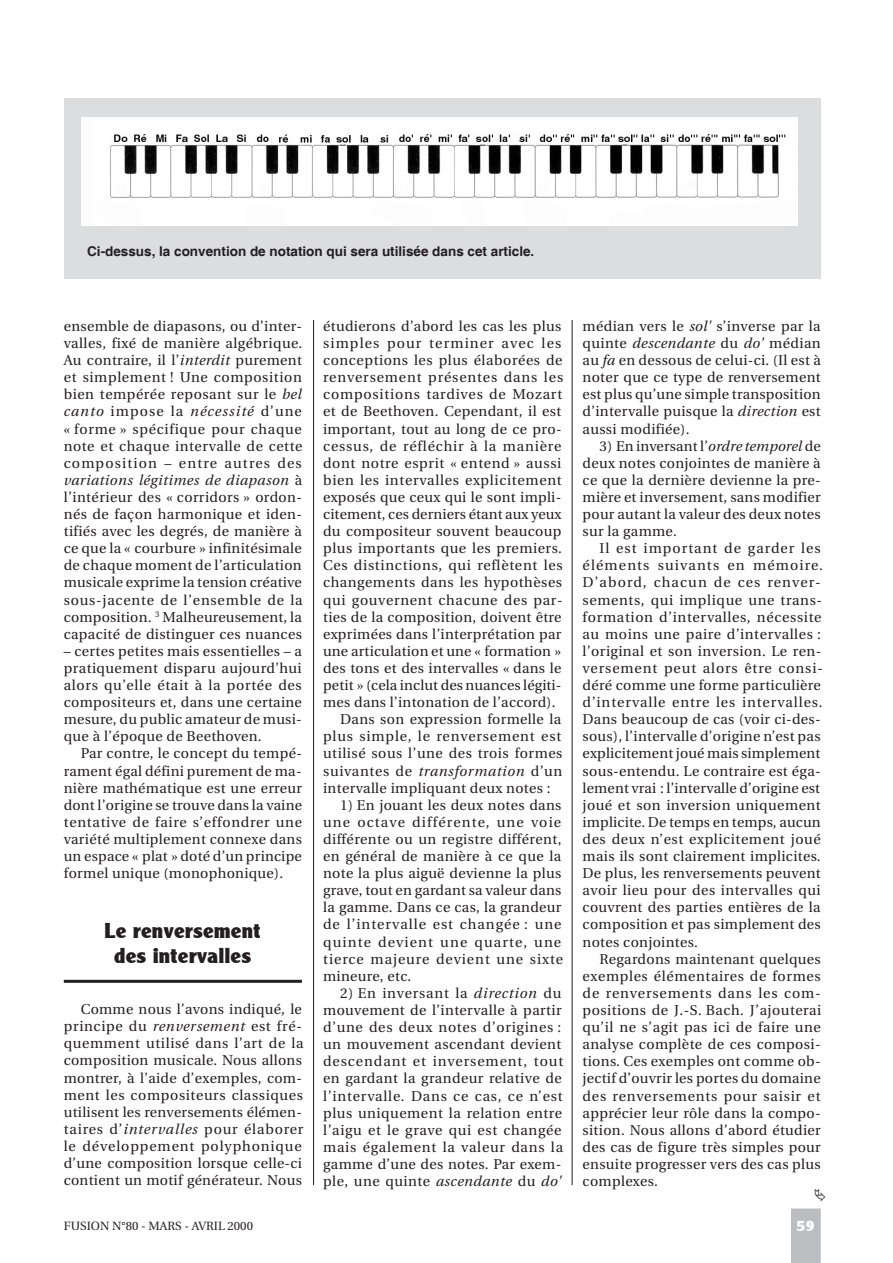
<style>
.page{position:relative;width:893px;height:1263px;background:#fff}
.page>*{position:absolute;margin:0;border:0;box-sizing:border-box;transform-origin:0 0}
.t1{font:21px/25.2px "Clear Black DB Normal";letter-spacing:.025em;color:#231f20;text-align:center}
.t2{font:15px "Clear Black DB Normal";color:#fff}
.t3{font:14.25px/17.1px "Utopia";letter-spacing:.025em;color:#231f20;text-align:justify}
.t4{font:14.25px "Utopia";letter-spacing:.05em;color:#231f20}
.t5{font:14.25px "Utopia";letter-spacing:.06em;color:#231f20}
.t6{font:14.25px "Utopia";letter-spacing:.045em;color:#231f20}
.t7{font:14.25px "Utopia";letter-spacing:.055em;color:#231f20}
.t8{font:14.25px "Utopia";letter-spacing:.075em;color:#231f20}
.t9{font:700 13.5px "Helvetica";color:#231f20}
.t10{font:12px "Utopia";color:#231f20}
.s1{font-style:italic}
</style>
<div class="page">
<hr style="left:313px;top:98px;width:1px;height:1087px;background:#231f20">
<hr style="left:572px;top:98px;width:1px;height:1087px;background:#231f20">
<div style="left:791px;top:1208px;width:30px;height:55px;background:#bcbdc0"></div>
<div style="left:268px;top:62px;width:333px;height:258px;background:#fff"></div>
<div style="left:64px;top:98px;width:757px;height:180px;background:#dcdddf"></div>
<hr style="left:64px;top:980px;width:238px;height:3px;background:#231f20">
<img style="left:82px;top:118px;width:715px;height:107px">
<p class="t9" style="left:87px;top:243px;width:449px">Ci-dessus, la convention de notation qui sera utilisée dans cet article.</p>
<p class="t3" style="left:64px;top:318px;width:240px">ensemble de diapasons, ou d’inter&shy;valles, fixé de manière algébrique.<br>Au contraire, il l’<span class="s1">interdit</span> purement et simplement ! Une composition bien tempérée reposant sur le <span class="s1">bel canto</span> impose la <span class="s1">nécessité</span> d’une « forme » spécifique pour chaque note et chaque intervalle de cette composition – entre autres des <span class="s1">variations légitimes de diapason</span> à l’intérieur des « corridors » ordon&shy;nés de façon harmonique et iden&shy;tifiés avec les degrés, de manière à ce que la « courbure » infinitésimale de chaque moment de l’articulation musicale exprime la tension créative sous-jacente de l’ensemble de la composition. <sup>3</sup> Malheureusement, la capacité de distinguer ces nuances</p>
<p class="t3" style="left:64px;top:643px;width:240px">– certes petites mais essentielles – a pratiquement disparu aujourd’hui alors qu’elle était à la portée des compositeurs et, dans une certaine mesure, du public amateur de musi&shy;que à l’époque de Beethoven.</p>
<p class="t3" style="left:64px;top:745px;width:240px;text-indent:17px">Par contre, le concept du tempé&shy;rament égal défini purement de ma&shy;nière mathématique est une erreur dont l’origine se trouve dans la vaine tentative de faire s’effondrer une variété multiplement connexe dans un espace « plat » doté d’un principe formel unique (monophonique).</p>
<h1 class="t1" style="left:105px;top:918px;width:157px">Le renversement des intervalles</h1>
<p class="t3" style="left:64px;top:1001px;width:241px;text-align:left;text-indent:17px">Comme nous l’avons indiqué, le principe du <span class="s1">renversement</span> est fré&shy;quemment utilisé dans l’art de la composition musicale. Nous allons montrer, à l’aide d’exemples, com&shy;ment les compositeurs classiques utilisent les renversements élémen&shy;taires d’<span class="s1">intervalles</span> pour élaborer le développement polyphonique d’une composition lorsque celle-ci contient un motif générateur. Nous</p>
<p class="t3" style="left:323px;top:318px;width:240px">étudierons d’abord les cas les plus</p>
<p class="t8" style="left:323px;top:335px;width:240px">simples pour terminer avec les</p>
<p class="t3" style="left:323px;top:352px;width:241px">conceptions les plus élaborées de</p>
<p class="t5" style="left:323px;top:369px;width:242px">renversement présentes dans les</p>
<p class="t7" style="left:323px;top:387px;width:241px">compositions tardives de Mozart</p>
<p class="t3" style="left:323px;top:403px;width:240px">et de Beethoven. Cependant, il est</p>
<p class="t3" style="left:323px;top:420px;width:240px">important, tout au long de ce pro-</p>
<p class="t5" style="left:323px;top:438px;width:240px">cessus, de réfléchir à la manière</p>
<p class="t6" style="left:323px;top:455px;width:240px">dont notre esprit « entend » aussi</p>
<p class="t6" style="left:323px;top:472px;width:240px">bien les intervalles explicitement</p>
<p class="t3" style="left:323px;top:489px;width:240px">exposés que ceux qui le sont impli-</p>
<p class="t3" style="left:323px;top:506px;width:240px">citement, ces derniers étant aux yeux</p>
<p class="t3" style="left:323px;top:523px;width:240px">du compositeur souvent beaucoup</p>
<p class="t3" style="left:323px;top:540px;width:240px">plus importants que les premiers.</p>
<p class="t4" style="left:323px;top:558px;width:241px">Ces distinctions, qui reflètent les</p>
<p class="t3" style="left:323px;top:574px;width:240px">changements dans les hypothèses</p>
<p class="t4" style="left:323px;top:592px;width:241px">qui gouvernent chacune des par-</p>
<p class="t3" style="left:323px;top:608px;width:240px">ties de la composition, doivent être</p>
<p class="t3" style="left:323px;top:626px;width:240px">exprimées dans l’interprétation par</p>
<p class="t3" style="left:323px;top:643px;width:239px">une articulation et une « formation »</p>
<p class="t3" style="left:323px;top:660px;width:240px">des tons et des intervalles « dans le</p>
<p class="t3" style="left:323px;top:677px;width:240px">petit » (cela inclut des nuances légiti-</p>
<p class="t3" style="left:323px;top:694px;width:234px">mes dans l’intonation de l’accord).</p>
<p class="t3" style="left:340px;top:711px;width:223px">Dans son expression formelle la</p>
<p class="t5" style="left:323px;top:729px;width:240px">plus simple, le renversement est</p>
<p class="t3" style="left:323px;top:745px;width:241px">utilisé sous l’une des trois formes</p>
<p class="t4" style="left:323px;top:763px;width:241px">suivantes de <span class="s1">transformation</span> d’un</p>
<p class="t3" style="left:323px;top:779px;width:229px">intervalle impliquant deux notes :</p>
<p class="t3" style="left:323px;top:797px;width:242px;text-align:left;text-indent:17px">1) En jouant les deux notes dans une octave différente, une voie différente ou un registre différent, en général de manière à ce que la note la plus aiguë devienne la plus grave, tout en gardant sa valeur dans la gamme. Dans ce cas, la grandeur de l’intervalle est changée : une quinte devient une quarte, une tierce majeure devient une sixte mineure, etc.</p>
<p class="t3" style="left:323px;top:985px;width:242px;text-align:left;text-indent:17px">2) En inversant la <span class="s1">direction</span> du mouvement de l’intervalle à partir d’une des deux notes d’origines : un mouvement ascendant devient descendant et inversement, tout en gardant la grandeur relative de l’intervalle. Dans ce cas, ce n’est plus uniquement la relation entre l’aigu et le grave qui est changée mais également la valeur dans la gamme d’une des notes. Par exem&shy;ple, une quinte <span class="s1">ascendante</span> du <span class="s1">do'</span></p>
<p class="t3" style="left:583px;top:318px;width:240px">médian vers le <span class="s1">sol'</span> s’inverse par la quinte <span class="s1">descendante</span> du <span class="s1">do'</span> médian au <span class="s1">fa</span> en dessous de celui-ci. (Il est à noter que ce type de renversement est plus qu’une simple transposition d’intervalle puisque la <span class="s1">direction</span> est aussi modifiée).</p>
<p class="t3" style="left:583px;top:437px;width:240px;text-indent:17px">3) En inversant l’<span class="s1">ordre temporel</span> de deux notes conjointes de manière à ce que la dernière devienne la pre&shy;mière et inversement, sans modifier pour autant la valeur des deux notes sur la gamme.</p>
<p class="t3" style="left:583px;top:540px;width:242px;text-align:left;text-indent:17px">Il est important de garder les éléments suivants en mémoire.<br>D’abord, chacun de ces renver&shy;sements, qui implique une trans&shy;formation d’intervalles, nécessite au moins une paire d’intervalles : l’original et son inversion. Le ren&shy;versement peut alors être consi&shy;déré comme une forme particulière d’intervalle entre les intervalles.<br>Dans beaucoup de cas (voir ci-des&shy;sous), l’intervalle d’origine n’est pas explicitement joué mais simplement sous-entendu. Le contraire est éga&shy;lement vrai : l’intervalle d’origine est joué et son inversion uniquement implicite. De temps en temps, aucun des deux n’est explicitement joué mais ils sont clairement implicites.<br>De plus, les renversements peuvent avoir lieu pour des intervalles qui couvrent des parties entières de la composition et pas simplement des notes conjointes.</p>
<p class="t3" style="left:583px;top:950px;width:240px;text-indent:17px">Regardons maintenant quelques exemples élémentaires de formes de renversements dans les com&shy;positions de J.-S. Bach. J’ajouterai qu’il ne s’agit pas ici de faire une analyse complète de ces composi&shy;tions. Ces exemples ont comme ob&shy;jectif d’ouvrir les portes du domaine des renversements pour saisir et apprécier leur rôle dans la compo&shy;sition. Nous allons d’abord étudier des cas de figure très simples pour ensuite progresser vers des cas plus complexes.</p>
<p class="t10" style="left:64px;top:1219px;width:191px">FUSION N°80 - MARS - AVRIL 2000</p>
<p class="t2" style="left:797px;top:1217px;width:19px">59</p>
</div>
